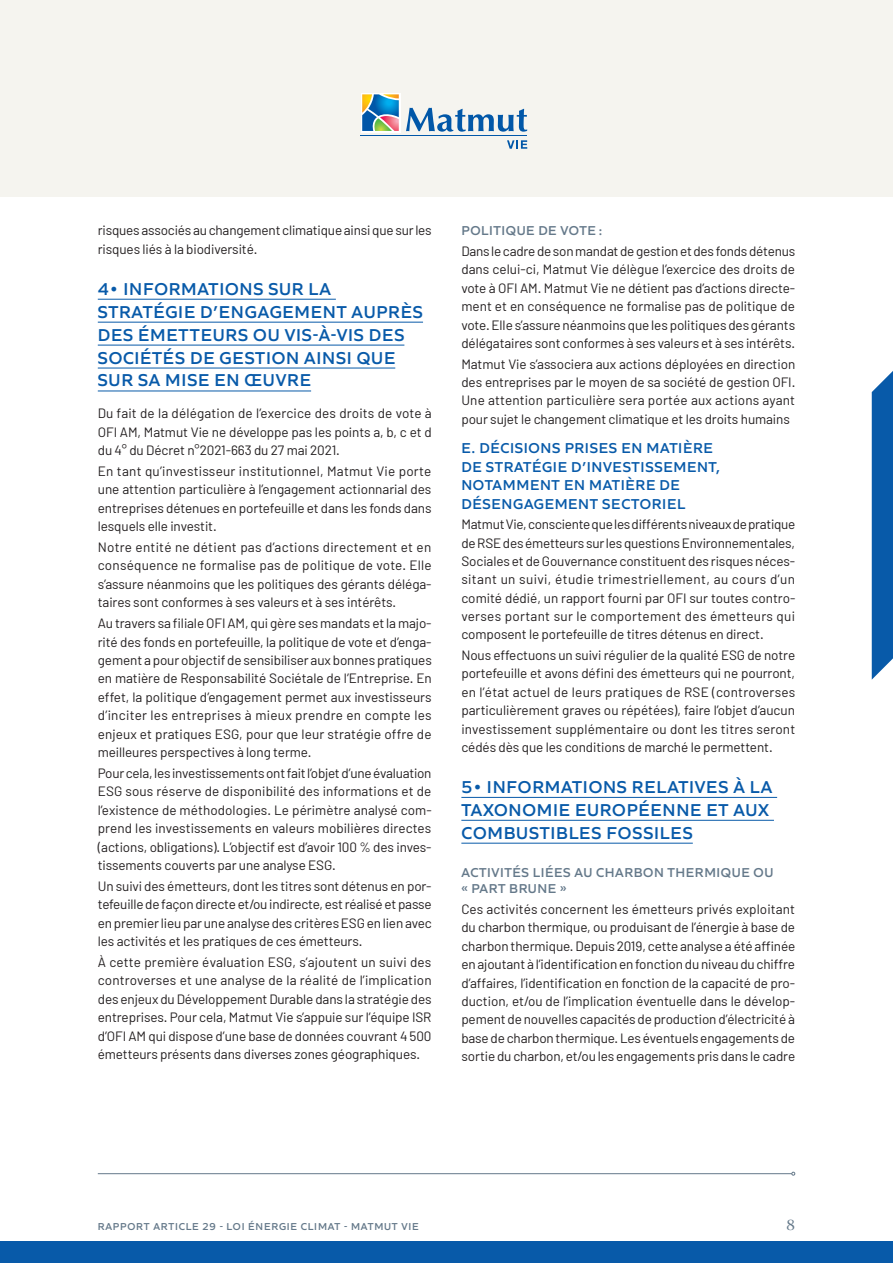
<style>
.page{position:relative;width:893px;height:1263px;background:#fff}
.page>*{position:absolute;margin:0;border:0;box-sizing:border-box;transform-origin:0 0}
.t1{font:600 18px/23px "Quiet Sans";letter-spacing:.04em;color:#085aa9}
.t2{font:600 18px "Canto";color:#65798a}
.t3{font:600 15px/18.5px "Quiet Sans";letter-spacing:.04em;color:#085aa9}
.t4{font:13.5px/18.5px "Barlow";letter-spacing:-.01em;color:#231f20;text-align:justify}
.t5{font:600 13.5px/16.2px "Quiet Sans";letter-spacing:.04em;color:#65798a}
.t6{font:600 10.5px "Quiet Sans";letter-spacing:.075em;color:#65798a}
</style>
<div class="page">
<hr style="left:98px;top:299px;width:238px;height:1px;background:#085aa9">
<hr style="left:98px;top:322px;width:325px;height:1px;background:#085aa9">
<hr style="left:98px;top:345px;width:306px;height:1px;background:#085aa9">
<hr style="left:98px;top:368px;width:297px;height:1px;background:#085aa9">
<hr style="left:98px;top:391px;width:213px;height:1px;background:#085aa9">
<hr style="left:461px;top:797px;width:316px;height:1px;background:#085aa9">
<hr style="left:461px;top:820px;width:313px;height:1px;background:#085aa9">
<hr style="left:461px;top:843px;width:232px;height:1px;background:#085aa9">
<hr style="left:98px;top:1173px;width:694px;height:1px;background:#65798a">
<div style="left:0;top:0;width:893px;height:197px;background:#f5f4ef"></div>
<div style="left:0;top:1241px;width:893px;height:22px;background:#085aa9"></div>
<svg style="left:872px;top:371px;width:21px;height:309px;background:#1965ae"></svg>
<hr style="left:361px;top:135px;width:166px;height:1px;background:#0157a8">
<svg style="left:406px;top:108px;width:121px;height:24px"></svg>
<div style="left:361px;top:93px;width:39px;height:39px;background:#fff"></div>
<svg style="left:362px;top:94px;width:37px;height:37px"></svg>
<svg style="left:507px;top:140px;width:20px;height:9px"></svg>
<p class="t4" style="left:98px;top:221px;width:335px">risques associés au changement climatique ainsi que sur les risques liés à la biodiversité.</p>
<h1 class="t1" style="left:98px;top:276px;width:327px">4• INFORMATIONS SUR LA<br>STRATÉGIE D’ENGAGEMENT AUPRÈS<br>DES ÉMETTEURS OU VIS-À-VIS DES<br>SOCIÉTÉS DE GESTION AINSI QUE<br>SUR SA MISE EN ŒUVRE</h1>
<p class="t4" style="left:98px;top:404px;width:335px">Du fait de la délégation de l’exercice des droits de vote à OFI AM, Matmut Vie ne développe pas les points a, b, c et d du 4° du Décret n°2021-663 du 27 mai 2021.</p>
<p class="t4" style="left:98px;top:462px;width:335px">En tant qu’investisseur institutionnel, Matmut Vie porte une attention particulière à l’engagement actionnarial des entreprises détenues en portefeuille et dans les fonds dans lesquels elle investit.</p>
<p class="t4" style="left:98px;top:538px;width:335px">Notre entité ne détient pas d’actions directement et en conséquence ne formalise pas de politique de vote. Elle s’assure néanmoins que les politiques des gérants déléga&shy;taires sont conformes à ses valeurs et à ses intérêts.</p>
<p class="t4" style="left:98px;top:614px;width:336px">Au travers sa filiale OFI AM, qui gère ses mandats et la majo&shy;rité des fonds en portefeuille, la politique de vote et d’enga&shy;gement a pour objectif de sensibiliser aux bonnes pratiques en matière de Responsabilité Sociétale de l’Entreprise. En effet, la politique d’engagement permet aux investisseurs d’inciter les entreprises à mieux prendre en compte les enjeux et pratiques ESG, pour que leur stratégie offre de meilleures perspectives à long terme.</p>
<p class="t4" style="left:98px;top:763px;width:335px">Pour cela, les investissements ont fait l’objet d’une évaluation ESG sous réserve de disponibilité des informations et de l’existence de méthodologies. Le périmètre analysé com&shy;prend les investissements en valeurs mobilières directes (actions, obligations). L’objectif est d’avoir 100 % des inves&shy;tissements couverts par une analyse ESG.</p>
<p class="t4" style="left:98px;top:876px;width:336px">Un suivi des émetteurs, dont les titres sont détenus en por&shy;tefeuille de façon directe et/ou indirecte, est réalisé et passe en premier lieu par une analyse des critères ESG en lien avec les activités et les pratiques de ces émetteurs.</p>
<p class="t4" style="left:98px;top:952px;width:335px">À cette première évaluation ESG, s’ajoutent un suivi des controverses et une analyse de la réalité de l’implication des enjeux du Développement Durable dans la stratégie des entreprises. Pour cela, Matmut Vie s’appuie sur l’équipe ISR d’OFI AM qui dispose d’une base de données couvrant 4 500 émetteurs présents dans diverses zones géographiques.</p>
<p class="t5" style="left:461px;top:222px;width:142px">POLITIQUE DE VOTE :</p>
<p class="t4" style="left:461px;top:241px;width:335px">Dans le cadre de son mandat de gestion et des fonds détenus dans celui-ci, Matmut Vie délègue l’exercice des droits de vote à OFI AM. Matmut Vie ne détient pas d’actions directe&shy;ment et en conséquence ne formalise pas de politique de vote. Elle s’assure néanmoins que les politiques des gérants délégataires sont conformes à ses valeurs et à ses intérêts.</p>
<p class="t4" style="left:461px;top:354px;width:335px">Matmut Vie s’associera aux actions déployées en direction des entreprises par le moyen de sa société de gestion OFI.<br>Une attention particulière sera portée aux actions ayant pour sujet le changement climatique et les droits humains</p>
<p class="t3" style="left:461px;top:438px;width:260px">E. DÉCISIONS PRISES EN MATIÈRE<br>DE STRATÉGIE D’INVESTISSEMENT,<br>NOTAMMENT EN MATIÈRE DE<br>DÉSENGAGEMENT SECTORIEL</p>
<p class="t4" style="left:461px;top:515px;width:336px">Matmut Vie, consciente que les différents niveaux de pratique de RSE des émetteurs sur les questions Environnementales, Sociales et de Gouvernance constituent des risques néces&shy;sitant un suivi, étudie trimestriellement, au cours d’un comité dédié, un rapport fourni par OFI sur toutes contro&shy;verses portant sur le comportement des émetteurs qui composent le portefeuille de titres détenus en direct.</p>
<p class="t4" style="left:461px;top:646px;width:335px">Nous effectuons un suivi régulier de la qualité ESG de notre portefeuille et avons défini des émetteurs qui ne pourront, en l’état actuel de leurs pratiques de RSE (controverses particulièrement graves ou répétées), faire l’objet d’aucun investissement supplémentaire ou dont les titres seront cédés dès que les conditions de marché le permettent.</p>
<h1 class="t1" style="left:461px;top:774px;width:312px">5• INFORMATIONS RELATIVES À LA<br>TAXONOMIE EUROPÉENNE ET AUX<br>COMBUSTIBLES FOSSILES</h1>
<p class="t5" style="left:461px;top:863px;width:313px">ACTIVITÉS LIÉES AU CHARBON THERMIQUE OU « PART BRUNE »</p>
<p class="t4" style="left:461px;top:900px;width:335px">Ces activités concernent les émetteurs privés exploitant du charbon thermique, ou produisant de l’énergie à base de charbon thermique. Depuis 2019, cette analyse a été affinée en ajoutant à l’identification en fonction du niveau du chiffre d’affaires, l’identification en fonction de la capacité de pro&shy;duction, et/ou de l’implication éventuelle dans le dévelop&shy;pement de nouvelles capacités de production d’électricité à base de charbon thermique. Les éventuels engagements de sortie du charbon, et/ou les engagements pris dans le cadre</p>
<p class="t6" style="left:98px;top:1218px;width:322px">RAPPORT ARTICLE 29 - LOI ÉNERGIE CLIMAT - MATMUT VIE</p>
<h1 class="t2" style="left:787px;top:1213px;width:10px">8</h1>
</div>
